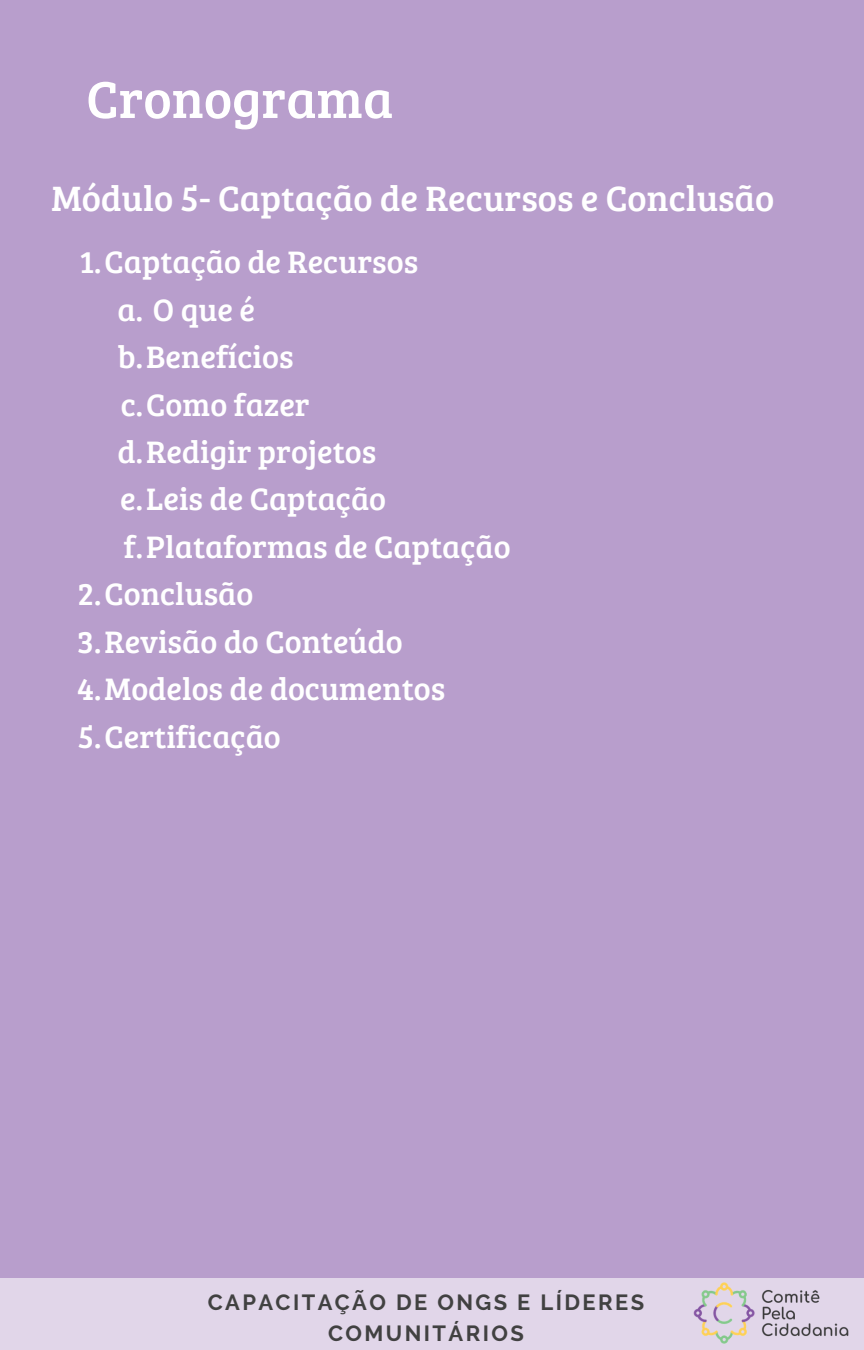
<style>
.page{position:relative;width:864px;height:1350px;background:#b89ecc}
.page>*{position:absolute;margin:0;border:0;box-sizing:border-box;transform-origin:0 0}
.t1{font:53.55px "Bree Serif";color:#fff}
.t2{font:36.45px "Bree Serif";color:#fff}
.t3{font:32.18px "Bree Serif";color:#fff}
.t4{font:700 21.82px/30.2px "Raleway";letter-spacing:.11em;color:#414141;text-align:center}
</style>
<div class="page">
<div style="left:0;top:1279px;width:864px;height:71px;background:#e1d6e9"></div>
<img style="left:693px;top:1283px;width:156px;height:61px">
<h1 class="t1" style="left:86px;top:60px;width:308px">Cronograma</h1>
<p class="t2" style="left:51px;top:171px;width:725px">Módulo 5- Captação de Recursos e Conclusão</p>
<p class="t3" style="left:80px;top:239px;width:340px">1.Captação de Recursos</p>
<p class="t3" style="left:118px;top:286px;width:139px">a. Oqueé</p>
<p class="t3" style="left:118px;top:334px;width:177px">b.Benefícios</p>
<p class="t3" style="left:121px;top:381px;width:191px">c.Como fazer</p>
<p class="t3" style="left:118px;top:428px;width:260px">d.Redigir projetos</p>
<p class="t3" style="left:120px;top:476px;width:267px">e.Leis de Captação</p>
<p class="t3" style="left:124px;top:523px;width:388px">f.Plataformas de Captação</p>
<p class="t3" style="left:78px;top:571px;width:177px">2.Conclusão</p>
<p class="t3" style="left:77px;top:618px;width:327px">3.Revisão do Conteúdo</p>
<p class="t3" style="left:77px;top:665px;width:370px">4.Modelos de documentos</p>
<p class="t3" style="left:78px;top:713px;width:205px">5.Certificação</p>
<p class="t4" style="left:208px;top:1288px;width:438px">CAPACITAÇÃO DE ONGS E LÍDERES<br>COMUNITÁRIOS</p>
</div>
